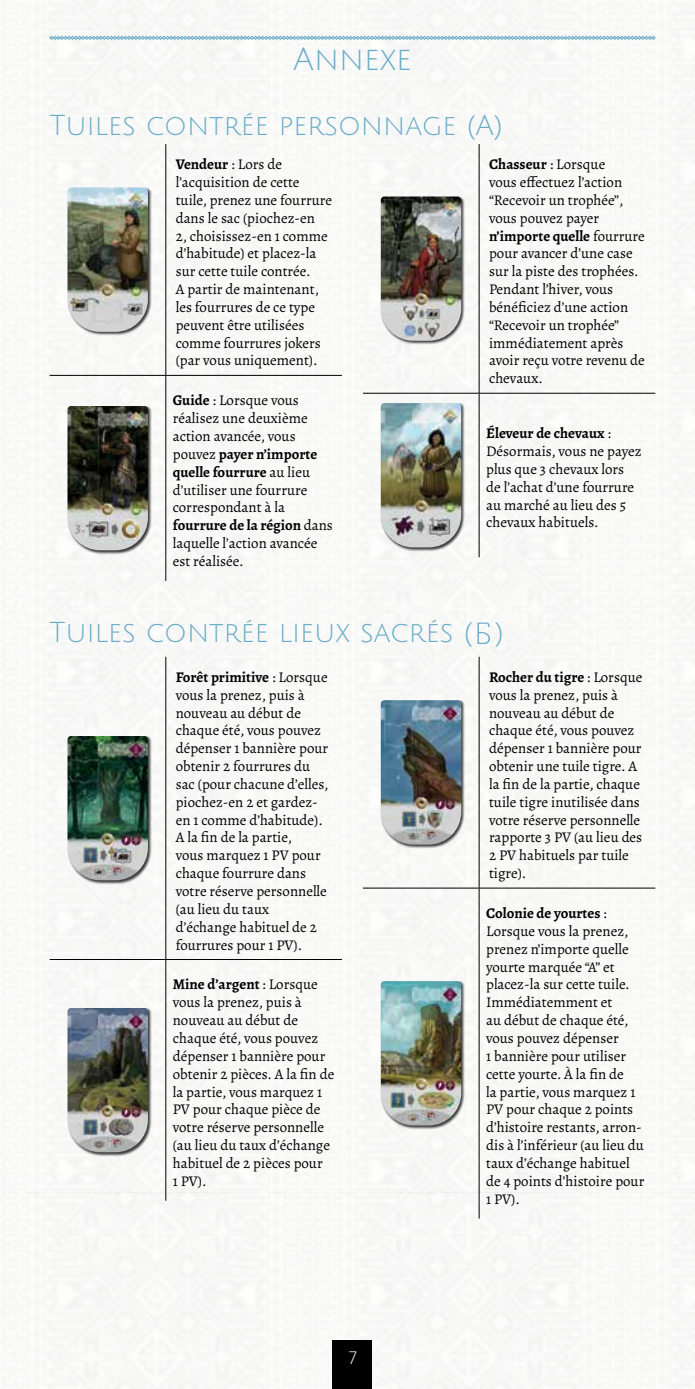
<style>
.page{position:relative;width:695px;height:1389px;background:#fff}
.page>*{position:absolute;margin:0;border:0;box-sizing:border-box;transform-origin:0 0}
.t1{font:31.5px "Julius Sans One";color:#6aabc7}
.t2{font:28px "Julius Sans One";color:#6aabc7}
.t3{font:17.5px "Julius Sans One";color:#fff}
.t4{font:14.88px/17.8px "Alegreya";color:#000}
.s1{font-weight:700}
</style>
<div class="page">
<img style="left:2px;top:0;width:692px;height:1389px">
<div style="left:332px;top:1340px;width:40px;height:49px;background:#000"></div>
<hr style="left:165px;top:144px;width:1px;height:231px;background:#000">
<hr style="left:50px;top:375px;width:116px;height:1px;background:#000">
<hr style="left:166px;top:375px;width:176px;height:1px;background:#000">
<hr style="left:165px;top:376px;width:1px;height:205px;background:#000">
<div style="left:67px;top:187px;width:85px;height:149px;background:#000;opacity:.75"></div>
<img style="left:67px;top:188px;width:81px;height:144px">
<div style="left:67px;top:406px;width:85px;height:148px;background:#000;opacity:.75"></div>
<img style="left:67px;top:406px;width:81px;height:144px">
<hr style="left:165px;top:657px;width:1px;height:302px;background:#000">
<hr style="left:50px;top:959px;width:116px;height:1px;background:#000">
<hr style="left:166px;top:959px;width:176px;height:1px;background:#000">
<hr style="left:165px;top:960px;width:1px;height:241px;background:#000">
<div style="left:67px;top:736px;width:85px;height:148px;background:#000;opacity:.75"></div>
<img style="left:67px;top:736px;width:81px;height:144px">
<div style="left:67px;top:1008px;width:85px;height:148px;background:#000;opacity:.75"></div>
<img style="left:67px;top:1008px;width:81px;height:144px">
<hr style="left:478px;top:144px;width:1px;height:249px;background:#000">
<hr style="left:363px;top:393px;width:116px;height:1px;background:#000">
<hr style="left:479px;top:393px;width:176px;height:1px;background:#000">
<hr style="left:478px;top:393px;width:1px;height:164px;background:#000">
<div style="left:380px;top:196px;width:85px;height:149px;background:#000;opacity:.75"></div>
<img style="left:381px;top:197px;width:80px;height:144px">
<div style="left:380px;top:403px;width:85px;height:149px;background:#000;opacity:.75"></div>
<img style="left:381px;top:403px;width:80px;height:144px">
<hr style="left:478px;top:657px;width:1px;height:231px;background:#000">
<hr style="left:363px;top:888px;width:116px;height:1px;background:#000">
<hr style="left:479px;top:888px;width:176px;height:1px;background:#000">
<hr style="left:478px;top:888px;width:1px;height:331px;background:#000">
<div style="left:380px;top:700px;width:85px;height:149px;background:#000;opacity:.75"></div>
<img style="left:381px;top:700px;width:80px;height:145px">
<div style="left:380px;top:981px;width:85px;height:149px;background:#000;opacity:.75"></div>
<img style="left:381px;top:981px;width:80px;height:144px">
<svg style="left:477px;top:622px;width:13px;height:22px"></svg>
<svg style="left:49px;top:36px;width:606px;height:4px;background:#a1c9d9"></svg>
<h1 class="t1" style="left:293px;top:43px;width:120px">Annexe</h1>
<h2 class="t2" style="left:50px;top:111px;width:455px">Tuiles contrée personnage (A)</h2>
<p class="t4" style="left:176px;top:155px;width:158px"><span class="s1">Vendeur</span> : Lors de l’acquisition de cette tuile, prenez une fourrure dans le sac (piochez-en<br>2, choisissez-en 1 comme d’habitude) et placez-la sur cette tuile contrée.<br>A partir de maintenant, les fourrures de ce type peuvent être utilisées comme fourrures jokers (par vous uniquement).</p>
<p class="t4" style="left:173px;top:391px;width:161px"><span class="s1">Guide</span> : Lorsque vous réalisez une deuxième action avancée, vous pouvez <span class="s1">payer n’importe quelle fourrure</span> au lieu d’utiliser une fourrure correspondant à la <span class="s1">fourrure de la région</span> dans laquelle l’action avancée est réalisée.</p>
<p class="t4" style="left:489px;top:155px;width:157px"><span class="s1">Chasseur</span> : Lorsque<br>vous effectuez l’action “Recevoir un trophée”, vous pouvez payer <span class="s1">n’importe quelle</span> fourrure pour avancer d’une case sur la piste des trophées.<br>Pendant l’hiver, vous bénéficiez d’une action “Recevoir un trophée” immédiatement après avoir reçu votre revenu de chevaux.</p>
<p class="t4" style="left:486px;top:424px;width:157px"><span class="s1">Éleveur de chevaux</span> :<br>Désormais, vous ne payez plus que 3 chevaux lors de l’achat d’une fourrure au marché au lieu des 5 chevaux habituels.</p>
<h2 class="t2" style="left:50px;top:618px;width:456px">Tuiles contrée lieux sacrés ( )</h2>
<p class="t4" style="left:176px;top:668px;width:154px"><span class="s1">Forêt primitive</span> : Lorsque vous la prenez, puis à nouveau au début de chaque été, vous pouvez dépenser 1 bannière pour obtenir 2 fourrures du sac (pour chacune d’elles, piochez-en 2 et gardez&shy;en 1 comme d’habitude).<br>A la fin de la partie,<br>vous marquez 1 PV pour chaque fourrure dans votre réserve personnelle (au lieu du taux d’échange habituel de 2 fourrures pour 1 PV).</p>
<p class="t4" style="left:173px;top:976px;width:163px"><span class="s1">Mine d’argent</span> : Lorsque vous la prenez, puis à nouveau au début de chaque été, vous pouvez dépenser 1 bannière pour obtenir 2 pièces. A la fin de la partie, vous marquez 1<br>PV pour chaque pièce de votre réserve personnelle (au lieu du taux d’échange habituel de 2 pièces pour<br>1 PV).</p>
<p class="t3" style="left:348px;top:1349px;width:10px">7</p>
<p class="t4" style="left:489px;top:668px;width:155px"><span class="s1">Rocher du tigre</span> : Lorsque vous la prenez, puis à nouveau au début de chaque été, vous pouvez dépenser 1 bannière pour obtenir une tuile tigre. A la fin de la partie, chaque tuile tigre inutilisée dans votre réserve personnelle rapporte 3 PV (au lieu des<br>2 PV habituels par tuile tigre).</p>
<p class="t4" style="left:486px;top:904px;width:160px"><span class="s1">Colonie de yourtes</span> :<br>Lorsque vous la prenez, prenez n’importe quelle yourte marquée “A” et placez-la sur cette tuile.<br>Immédiatemment et<br>au début de chaque été, vous pouvez dépenser<br>1 bannière pour utiliser cette yourte. À la fin de<br>la partie, vous marquez 1<br>PV pour chaque 2 points d’histoire restants, arron&shy;dis à l’inférieur (au lieu du taux d’échange habituel de 4 points d’histoire pour<br>1 PV).</p>
</div>
